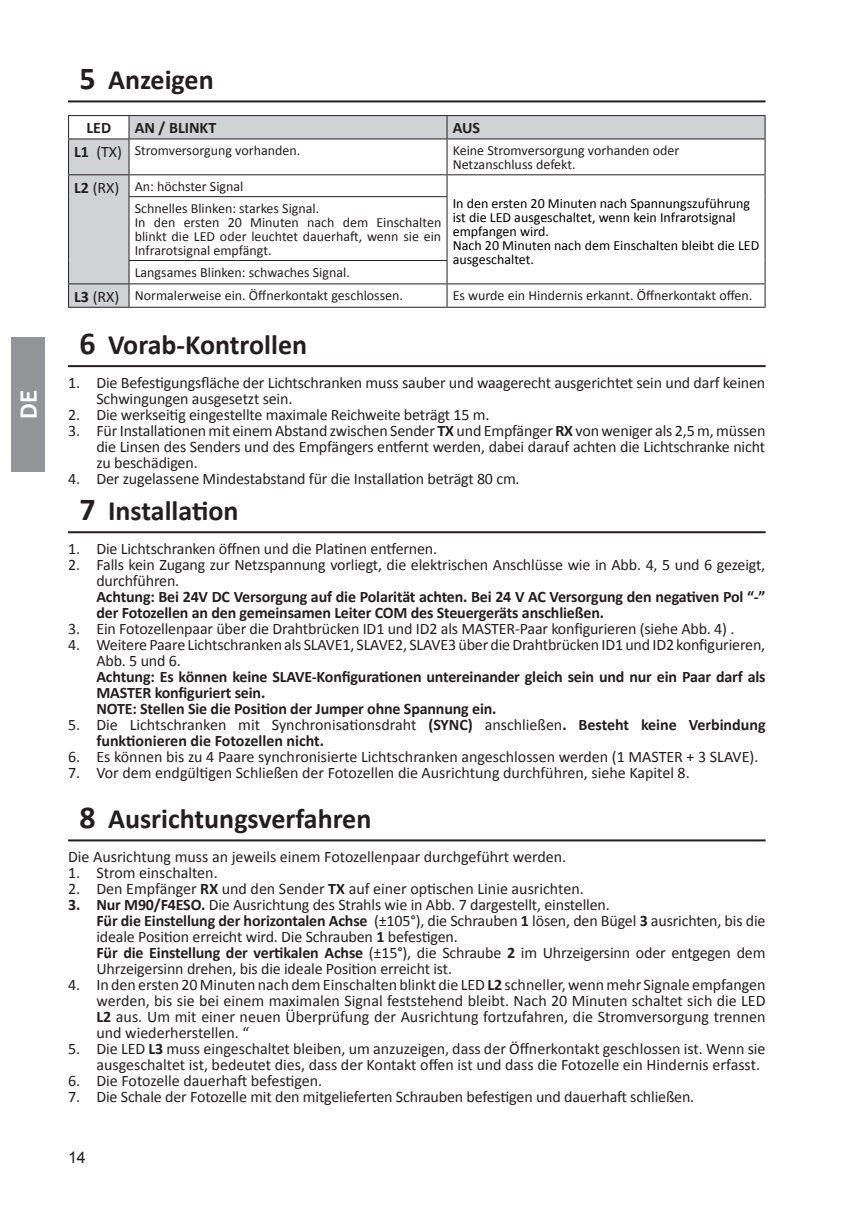
<style>
.page{position:relative;width:862px;height:1214px;background:#fff}
.page>*{position:absolute;margin:0;border:0;box-sizing:border-box;transform-origin:0 0}
.t1{font:700 28px "Calibri";color:#231f20}
.t2{font:500 24px "Franklin Gothic";color:#fff}
.corpo{font:16px/16px "Calibri";letter-spacing:-.01em;color:#231f20}
.corpo-2{font:700 16px/16px "Calibri";letter-spacing:-.01em;color:#231f20}
.indice_sotto_sotto_c{font:16px "Calibri";color:#231f20}
.indice_sotto_sotto_c-2{font:700 16px "Calibri";color:#231f20}
.t3{font:16px "Arial";color:#231f20}
.indice_sotto_sotto_c-3{font:14px/14px "Calibri";color:#231f20}
.indice_sotto_sotto_c-4{font:14px/14px "Calibri";color:#000}
.s1{font-size:32px}
.s2{font-weight:700}
.s3{font-weight:400}
</style>
<div class="page">
<div style="left:11px;top:337px;width:34px;height:135px;background:#939598"></div>
<hr style="left:68px;top:100px;width:697px;height:2px;background:#231f20">
<hr style="left:68px;top:365px;width:697px;height:2px;background:#231f20">
<hr style="left:68px;top:531px;width:697px;height:2px;background:#231f20">
<hr style="left:68px;top:839px;width:697px;height:2px;background:#231f20">
<svg style="left:69px;top:116px;width:695px;height:191px"></svg>
<svg style="left:128px;top:116px;width:1px;height:22px"></svg>
<svg style="left:446px;top:116px;width:1px;height:22px"></svg>
<hr style="left:68px;top:138px;width:61px;height:1px;background:#231f20">
<hr style="left:129px;top:138px;width:318px;height:1px;background:#231f20">
<hr style="left:128px;top:139px;width:1px;height:35px;background:#231f20">
<hr style="left:447px;top:138px;width:318px;height:1px;background:#231f20">
<hr style="left:446px;top:139px;width:1px;height:35px;background:#231f20">
<hr style="left:68px;top:174px;width:61px;height:1px;background:#231f20">
<hr style="left:129px;top:174px;width:318px;height:1px;background:#231f20">
<svg style="left:128px;top:175px;width:1px;height:21px"></svg>
<hr style="left:447px;top:174px;width:318px;height:1px;background:#231f20">
<svg style="left:446px;top:175px;width:1px;height:21px"></svg>
<hr style="left:128px;top:196px;width:319px;height:1px;background:#231f20">
<hr style="left:128px;top:197px;width:1px;height:63px;background:#231f20">
<hr style="left:446px;top:197px;width:1px;height:63px;background:#231f20">
<hr style="left:128px;top:260px;width:319px;height:1px;background:#231f20">
<hr style="left:68px;top:283px;width:61px;height:1px;background:#231f20">
<hr style="left:129px;top:283px;width:318px;height:1px;background:#231f20">
<svg style="left:128px;top:261px;width:1px;height:46px"></svg>
<hr style="left:447px;top:283px;width:318px;height:1px;background:#231f20">
<svg style="left:446px;top:261px;width:1px;height:46px"></svg>
<hr style="left:68px;top:115px;width:61px;height:1px;background:#231f20">
<svg style="left:68px;top:116px;width:1px;height:22px"></svg>
<hr style="left:129px;top:115px;width:318px;height:1px;background:#231f20">
<hr style="left:447px;top:115px;width:318px;height:1px;background:#231f20">
<svg style="left:764px;top:116px;width:1px;height:22px"></svg>
<hr style="left:68px;top:139px;width:1px;height:35px;background:#231f20">
<hr style="left:764px;top:139px;width:1px;height:35px;background:#231f20">
<svg style="left:68px;top:175px;width:1px;height:22px"></svg>
<hr style="left:68px;top:197px;width:1px;height:63px;background:#231f20">
<svg style="left:764px;top:175px;width:1px;height:22px"></svg>
<hr style="left:764px;top:197px;width:1px;height:63px;background:#231f20">
<svg style="left:68px;top:260px;width:1px;height:47px"></svg>
<svg style="left:764px;top:260px;width:1px;height:47px"></svg>
<hr style="left:68px;top:307px;width:61px;height:1px;background:#231f20">
<hr style="left:129px;top:307px;width:318px;height:1px;background:#231f20">
<hr style="left:447px;top:307px;width:318px;height:1px;background:#231f20">
<h2 class="t2" style="left:14px;top:419px;width:30px;rotate:-90deg">DE</h2>
<p class="t1" style="left:79px;top:62px;width:136px"><span class="s1">5</span> Anzeigen</p>
<p class="indice_sotto_sotto_c-2" style="left:86px;top:118px;width:26px">LED</p>
<p class="indice_sotto_sotto_c-2" style="left:135px;top:118px;width:83px">AN / BLINKT</p>
<p class="indice_sotto_sotto_c-2" style="left:453px;top:118px;width:29px">AUS</p>
<p class="indice_sotto_sotto_c" style="left:74px;top:141px;width:49px"><span class="s2">L1</span> (TX)</p>
<p class="indice_sotto_sotto_c-3" style="left:135px;top:143px;width:167px">Stromversorgung vorhanden.</p>
<p class="indice_sotto_sotto_c-3" style="left:453px;top:143px;width:228px">Keine Stromversorgung vorhanden oder<br>Netzanschluss defekt.</p>
<p class="indice_sotto_sotto_c" style="left:74px;top:177px;width:47px"><span class="s2">L2</span> (RX)</p>
<p class="indice_sotto_sotto_c-3" style="left:135px;top:179px;width:110px">An: höchster Signal</p>
<p class="indice_sotto_sotto_c-4" style="left:453px;top:196px;width:299px">In den ersten 20 Minuten nach Spannungszuführung ist die LED ausgeschaltet, wenn kein Infrarotsignal empfangen wird.</p>
<p class="indice_sotto_sotto_c-4" style="left:453px;top:238px;width:308px">Nach 20 Minuten nach dem Einschalten bleibt die LED ausgeschaltet.</p>
<p class="indice_sotto_sotto_c-3" style="left:135px;top:201px;width:186px">Schnelles Blinken: starkes Signal.</p>
<p class="indice_sotto_sotto_c-3" style="left:135px;top:215px;width:308px;text-align:justify">In den ersten 20 Minuten nach dem Einschalten blinkt die LED oder leuchtet dauerhaft, wenn sie ein Infrarotsignal empfängt.</p>
<p class="indice_sotto_sotto_c-3" style="left:135px;top:265px;width:217px">Langsames Blinken: schwaches Signal.</p>
<p class="indice_sotto_sotto_c" style="left:74px;top:286px;width:47px"><span class="s2">L3</span> (RX)</p>
<p class="indice_sotto_sotto_c-3" style="left:135px;top:288px;width:270px">Normalerweise ein. Öffnerkontakt geschlossen.</p>
<p class="indice_sotto_sotto_c-3" style="left:453px;top:288px;width:301px">Es wurde ein Hindernis erkannt. Öffnerkontakt offen.</p>
<p class="t1" style="left:79px;top:326px;width:229px"><span class="s1">6</span> Vorab-Kontrollen</p>
<p class="corpo" style="left:96px;top:374px;width:670px;text-indent:-28px">1. Die Befestigungsfläche der Lichtschranken muss sauber und waagerecht ausgerichtet sein und darf keinen<br>Schwingungen ausgesetzt sein.</p>
<p class="corpo" style="left:68px;top:406px;width:423px">2. Die werkseitig eingestellte maximale Reichweite beträgt 15 m.</p>
<p class="corpo" style="left:96px;top:422px;width:670px;text-align:justify;text-indent:-28px">3. Für Installationen mit einem Abstand zwischen Sender <span class="s2">TX</span> und Empfänger <span class="s2">RX</span> von weniger als 2,5 m, müssen die Linsen des Senders und des Empfängers entfernt werden, dabei darauf achten die Lichtschranke nicht zu beschädigen.</p>
<p class="corpo" style="left:68px;top:470px;width:453px">4. Der zugelassene Mindestabstand für die Installation beträgt 80 cm.</p>
<p class="t1" style="left:79px;top:492px;width:161px"><span class="s1">7</span> Installation</p>
<p class="corpo" style="left:68px;top:540px;width:371px">1. Die Lichtschranken öffnen und die Platinen entfernen.</p>
<p class="corpo" style="left:96px;top:556px;width:670px;text-indent:-28px">2. Falls kein Zugang zur Netzspannung vorliegt, die elektrischen Anschlüsse wie in Abb. 4, 5 und 6 gezeigt, durchführen.</p>
<p class="corpo-2" style="left:96px;top:588px;width:670px">Achtung: Bei 24V DC Versorgung auf die Polarität achten. Bei 24 V AC Versorgung den negativen Pol “-” der Fotozellen an den gemeinsamen Leiter COM des Steuergeräts anschließen.</p>
<p class="corpo" style="left:68px;top:620px;width:668px">3. Ein Fotozellenpaar über die Drahtbrücken ID1 und ID2 als MASTER-Paar konfigurieren (siehe Abb. 4) .</p>
<p class="corpo" style="left:96px;top:636px;width:670px;text-indent:-28px">4. Weitere Paare Lichtschranken als SLAVE1, SLAVE2, SLAVE3 über die Drahtbrücken ID1 und ID2 konfigurieren,<br>Abb. 5 und 6.</p>
<p class="corpo-2" style="left:96px;top:668px;width:671px">Achtung: Es können keine SLAVE-Konfigurationen untereinander gleich sein und nur ein Paar darf als<br>MASTER konfiguriert sein.</p>
<p class="corpo-2" style="left:96px;top:700px;width:401px">NOTE: Stellen Sie die Position der Jumper ohne Spannung ein.</p>
<p class="corpo-2" style="left:96px;top:716px;width:670px;text-indent:-28px"><span class="s3">5. Die Lichtschranken mit Synchronisationsdraht</span> (SYNC) <span class="s3">anschließen</span>. Besteht keine Verbindung funktionieren die Fotozellen nicht.</p>
<p class="corpo" style="left:68px;top:748px;width:692px">6. Es können bis zu 4 Paare synchronisierte Lichtschranken angeschlossen werden (1 MASTER + 3 SLAVE).</p>
<p class="corpo" style="left:68px;top:764px;width:623px">7. Vor dem endgültigen Schließen der Fotozellen die Ausrichtung durchführen, siehe Kapitel 8.</p>
<p class="t1" style="left:79px;top:800px;width:293px"><span class="s1">8</span> Ausrichtungsverfahren</p>
<p class="corpo" style="left:68px;top:848px;width:499px">Die Ausrichtung muss an jeweils einem Fotozellenpaar durchgeführt werden.</p>
<p class="corpo" style="left:68px;top:864px;width:151px">1. Strom einschalten.</p>
<p class="corpo" style="left:68px;top:880px;width:517px">2. Den Empfänger <span class="s2">RX</span> und den Sender <span class="s2">TX</span> auf einer optischen Linie ausrichten.</p>
<p class="corpo" style="left:68px;top:896px;width:543px"><span class="s2">3. Nur M90/F4ESO.</span> Die Ausrichtung des Strahls wie in Abb. 7 dargestellt, einstellen.</p>
<p class="corpo" style="left:96px;top:912px;width:670px"><span class="s2">Für die Einstellung der horizontalen Achse</span> (±105°), die Schrauben <span class="s2">1</span> lösen, den Bügel <span class="s2">3</span> ausrichten, bis die ideale Position erreicht wird. Die Schrauben <span class="s2">1</span> befestigen.</p>
<p class="corpo" style="left:96px;top:944px;width:670px"><span class="s2">Für die Einstellung der vertikalen Achse</span> (±15°), die Schraube <span class="s2">2</span> im Uhrzeigersinn oder entgegen dem<br>Uhrzeigersinn drehen, bis die ideale Position erreicht ist.</p>
<p class="corpo" style="left:96px;top:976px;width:670px;text-align:justify;text-indent:-28px">4. In den ersten 20 Minuten nach dem Einschalten blinkt die LED <span class="s2">L2</span> schneller, wenn mehr Signale empfangen werden, bis sie bei einem maximalen Signal feststehend bleibt. Nach 20 Minuten schaltet sich die LED <span class="s2">L2</span> aus. Um mit einer neuen Überprüfung der Ausrichtung fortzufahren, die Stromversorgung trennen und wiederherstellen. “</p>
<p class="corpo" style="left:96px;top:1040px;width:670px;text-indent:-28px">5. Die LED <span class="s2">L3</span> muss eingeschaltet bleiben, um anzuzeigen, dass der Öffnerkontakt geschlossen ist. Wenn sie ausgeschaltet ist, bedeutet dies, dass der Kontakt offen ist und dass die Fotozelle ein Hindernis erfasst.</p>
<p class="corpo" style="left:68px;top:1072px;width:256px">6. Die Fotozelle dauerhaft befestigen.</p>
<p class="corpo" style="left:68px;top:1088px;width:628px">7. Die Schale der Fotozelle mit den mitgelieferten Schrauben befestigen und dauerhaft schließen.</p>
<p class="t3" style="left:68px;top:1146px;width:19px">14</p>
</div>
